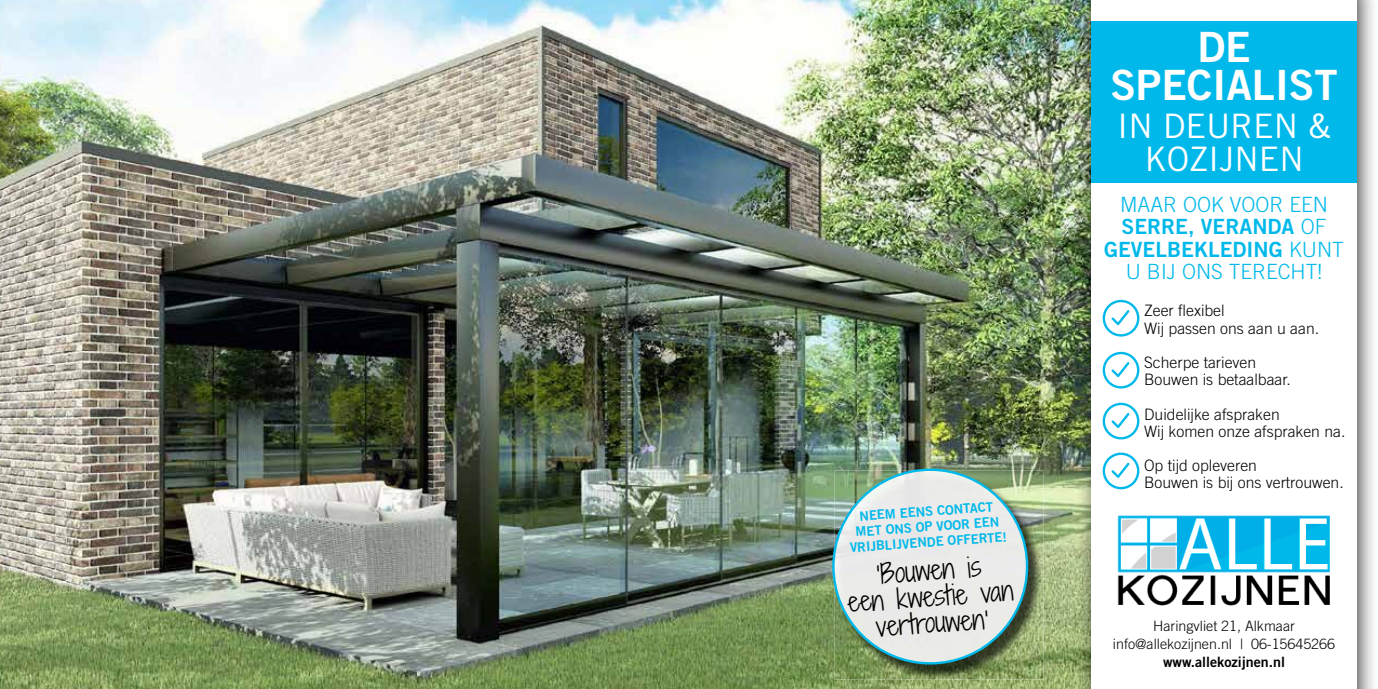
<style>
.page{position:relative;width:1378px;height:689px;background:#fff}
.page>*{position:absolute;margin:0;border:0;box-sizing:border-box;transform-origin:0 0}
.t1{font:41.7px/37.8px "Trade Gothic LT Std Bd 2";color:#fff;text-align:center}
.t2{font:33.75px/33.2px "Trade Gothic LT Std";color:#fff;text-align:center}
.t3{font:300 26.25px/26.2px "Shadows Into";color:#000;text-align:center}
.t4{font:21px/22.5px "Trade Gothic LT Std Bd 2";color:#00b9ea;text-align:center}
.t5{font:300 21px "Trade Gothic LT Std";color:#00b9ea}
.t6{font:300 15.75px/17.2px "Trade Gothic LT Std";color:#000}
.t7{font:300 14.25px/18px "Trade Gothic LT Std";color:#000;text-align:center}
.t8{font:14.25px "Trade Gothic LT Std Bd 2";color:#000}
.t9{font:13.05px/15.5px "Trade Gothic LT Std Bd 2";color:#00b9ea;text-align:center}
.s1{font-family:"Trade Gothic LT Std";font-weight:300}
</style>
<div class="page">
<img style="left:0;top:0;width:1075px;height:689px">
<img style="left:1356px;top:0;width:18px;height:689px">
<img style="left:1075px;top:0;width:16px;height:689px">
<div style="left:1102px;top:300px;width:37px;height:37px;border:2px solid #00b9ea;border-radius:50%"></div>
<svg style="left:1111px;top:310px;width:19px;height:16px"></svg>
<div style="left:1102px;top:352px;width:37px;height:36px;border:2px solid #00b9ea;border-radius:50%"></div>
<svg style="left:1111px;top:362px;width:19px;height:16px"></svg>
<div style="left:1102px;top:403px;width:37px;height:36px;border:2px solid #00b9ea;border-radius:50%"></div>
<svg style="left:1111px;top:413px;width:19px;height:15px"></svg>
<div style="left:1102px;top:452px;width:37px;height:37px;border:2px solid #00b9ea;border-radius:50%"></div>
<svg style="left:1111px;top:462px;width:19px;height:16px"></svg>
<img style="left:1117px;top:515px;width:213px;height:91px">
<div style="left:1091px;top:21px;width:265px;height:162px;background:#00b9ea"></div>
<img style="left:834px;top:470px;width:209px;height:209px">
<img style="left:834px;top:470px;width:193px;height:193px">
<p class="t9" style="left:847px;top:509px;width:159px;rotate:-4deg">NEEM EENS CONTACT<br>MET ONS OP VOOR EEN<br>VRIJBLIJVENDE OFFERTE!</p>
<h3 class="t3" style="left:845px;top:563px;width:168px;rotate:-4deg">‘Bouwen is<br>een kwestie van vertrouwen’</h3>
<h1 class="t1" style="left:1110px;top:28px;width:229px">DE<br>SPECIALIST</h1>
<h2 class="t2" style="left:1117px;top:109px;width:215px">IN DEUREN &amp;<br>KOZIJNEN</h2>
<h3 class="t5" style="left:1120px;top:192px;width:209px">MAAR OOK VOOR EEN</h3>
<h3 class="t4" style="left:1104px;top:215px;width:241px">SERRE, VERANDA <span class="s1">OF<br></span>GEVELBEKLEDING <span class="s1">KUNT</span></h3>
<h3 class="t5" style="left:1126px;top:259px;width:198px">U BIJ ONS TERECHT!</h3>
<p class="t6" style="left:1144px;top:302px;width:177px">Zeer flexibel<br>Wij passen ons aan u aan.</p>
<p class="t6" style="left:1144px;top:354px;width:148px">Scherpe tarieven<br>Bouwen is betaalbaar.</p>
<p class="t6" style="left:1144px;top:405px;width:203px">Duidelijke afspraken<br>Wij komen onze afspraken na.</p>
<p class="t6" style="left:1144px;top:457px;width:201px">Op tijd opleveren<br>Bouwen is bij ons vertrouwen.</p>
<p class="t7" style="left:1113px;top:617px;width:224px">Haringvliet 21, Alkmaar info@allekozijnen.nl | 06-15645266</p>
<p class="t8" style="left:1163px;top:653px;width:123px">www.allekozijnen.nl</p>
</div>
